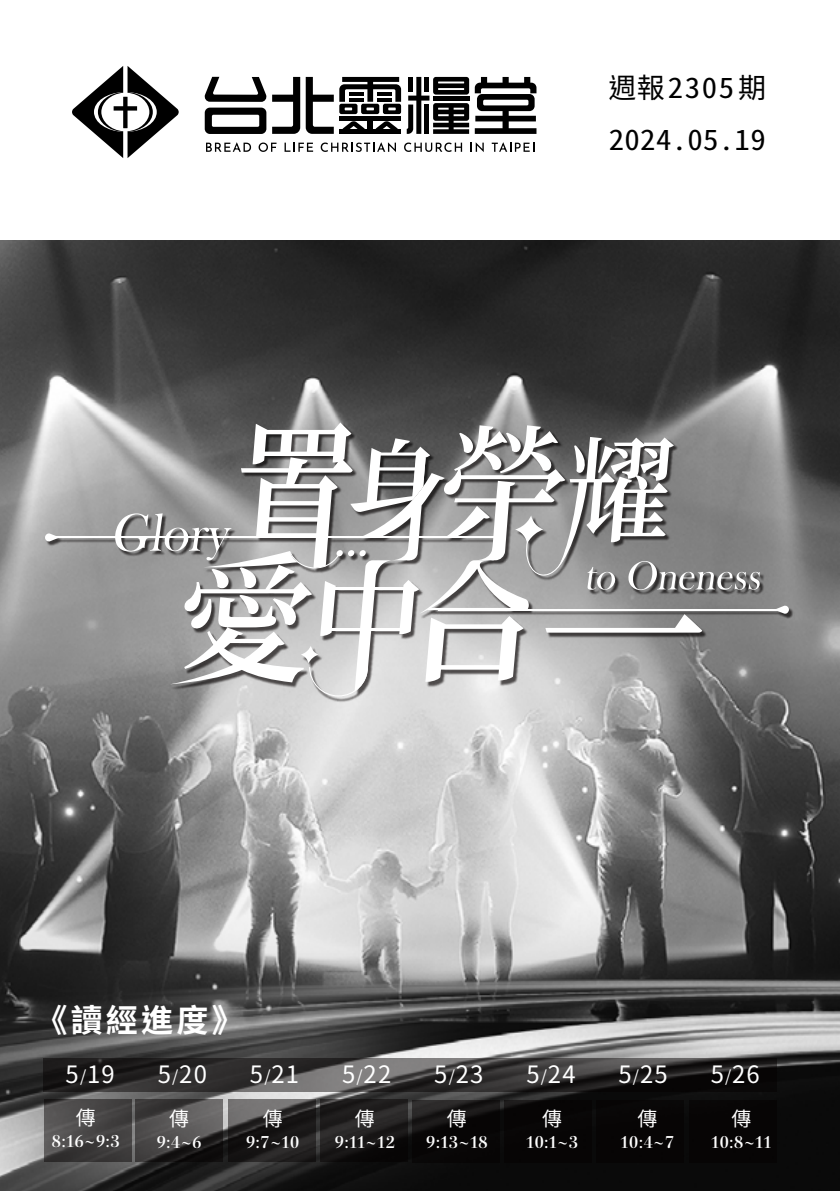
<style>
.page{position:relative;width:840px;height:1191px;background:#fff}
.page>*{position:absolute;margin:0;border:0;box-sizing:border-box;transform-origin:0 0}
.t1{font:700 32px "Noto Sans CJ Ktc";color:#fff}
.t2{font:28px "Noto Sans Mono CJ Ktc";letter-spacing:.01em;color:#000;scale:1.1 1}
.t3{font:28px "Noto Sans Mono CJ Ktc";letter-spacing:.05em;color:#000}
.t4{font:23.8px "Noto Sans TC";letter-spacing:.05em;color:#fff}
.t5{font:19.8px "Noto Sans TC";color:#fff}
.t6{font:800 16px "Toppan Bunkyu Midashi Mincho Std N";letter-spacing:.05em;color:#fff}
.s1{font-size:16px}
</style>
<div class="page">
<svg style="left:72px;top:66px;width:107px;height:92px"></svg>
<svg style="left:204px;top:77px;width:129px;height:57px"></svg>
<svg style="left:339px;top:77px;width:197px;height:57px"></svg>
<div style="left:424px;top:105px;width:5px;height:29px;background:#000"></div>
<svg style="left:206px;top:142px;width:45px;height:10px"></svg>
<svg style="left:258px;top:142px;width:18px;height:10px"></svg>
<svg style="left:284px;top:143px;width:29px;height:9px"></svg>
<svg style="left:320px;top:142px;width:76px;height:10px"></svg>
<svg style="left:404px;top:142px;width:58px;height:10px"></svg>
<svg style="left:470px;top:142px;width:13px;height:10px"></svg>
<svg style="left:491px;top:142px;width:43px;height:10px"></svg>
<img style="left:0;top:241px;width:839px;height:950px">
<img style="left:45px;top:422px;width:749px;height:280px">
<hr style="left:55px;top:537px;width:440px;height:1px;background:#fff">
<hr style="left:437px;top:609px;width:344px;height:1px;background:#fff">
<svg style="left:45px;top:533px;width:14px;height:9px"></svg>
<svg style="left:774px;top:605px;width:14px;height:9px"></svg>
<svg style="left:115px;top:422px;width:644px;height:274px"></svg>
<svg style="left:44px;top:1099px;width:87px;height:63px;background:#464545"></svg>
<svg style="left:136px;top:1099px;width:87px;height:63px;background:#434242"></svg>
<svg style="left:228px;top:1099px;width:87px;height:63px;background:#312f2f"></svg>
<svg style="left:320px;top:1099px;width:87px;height:63px;background:#1c1a1a"></svg>
<svg style="left:412px;top:1100px;width:88px;height:62px;background:#0f0d0d"></svg>
<div style="left:504px;top:1100px;width:87px;height:62px;background:#040000"></div>
<div style="left:596px;top:1100px;width:87px;height:62px;background:#040000"></div>
<div style="left:689px;top:1100px;width:87px;height:62px;background:#040000"></div>
<svg style="left:43px;top:1058px;width:733px;height:33px;background:#353333"></svg>
<h2 class="t3" style="left:608px;top:72px;width:159px">週報2305期</h2>
<h1 class="t1" style="left:35px;top:1002px;width:209px">《讀經進度》</h1>
<h2 class="t2" style="left:608px;top:124px;width:144px">2024.05.19</h2>
<h3 class="t4" style="left:66px;top:1060px;width:51px">5<span class="s1">/</span>19</h3>
<h3 class="t4" style="left:158px;top:1060px;width:51px">5<span class="s1">/</span>20</h3>
<h3 class="t4" style="left:250px;top:1060px;width:51px">5<span class="s1">/</span>21</h3>
<h3 class="t4" style="left:342px;top:1060px;width:51px">5<span class="s1">/</span>22</h3>
<h3 class="t4" style="left:434px;top:1060px;width:51px">5<span class="s1">/</span>23</h3>
<h3 class="t4" style="left:526px;top:1060px;width:51px">5<span class="s1">/</span>24</h3>
<h3 class="t4" style="left:618px;top:1060px;width:51px">5<span class="s1">/</span>25</h3>
<h3 class="t4" style="left:710px;top:1060px;width:51px">5<span class="s1">/</span>26</h3>
<p class="t5" style="left:76px;top:1106px;width:21px">傳</p>
<p class="t6" style="left:52px;top:1128px;width:69px">8:16~9:3</p>
<p class="t5" style="left:169px;top:1107px;width:21px">傳</p>
<p class="t6" style="left:157px;top:1129px;width:46px">9:4~6</p>
<p class="t5" style="left:262px;top:1107px;width:21px">傳</p>
<p class="t6" style="left:246px;top:1129px;width:55px">9:7~10</p>
<p class="t5" style="left:354px;top:1107px;width:21px">傳</p>
<p class="t6" style="left:334px;top:1129px;width:61px">9:11~12</p>
<p class="t5" style="left:446px;top:1107px;width:21px">傳</p>
<p class="t6" style="left:426px;top:1129px;width:63px">9:13~18</p>
<p class="t5" style="left:542px;top:1107px;width:21px">傳</p>
<p class="t6" style="left:526px;top:1129px;width:53px">10:1~3</p>
<p class="t5" style="left:637px;top:1107px;width:21px">傳</p>
<p class="t6" style="left:620px;top:1129px;width:55px">10:4~7</p>
<p class="t5" style="left:731px;top:1107px;width:21px">傳</p>
<p class="t6" style="left:711px;top:1129px;width:61px">10:8~11</p>
</div>
